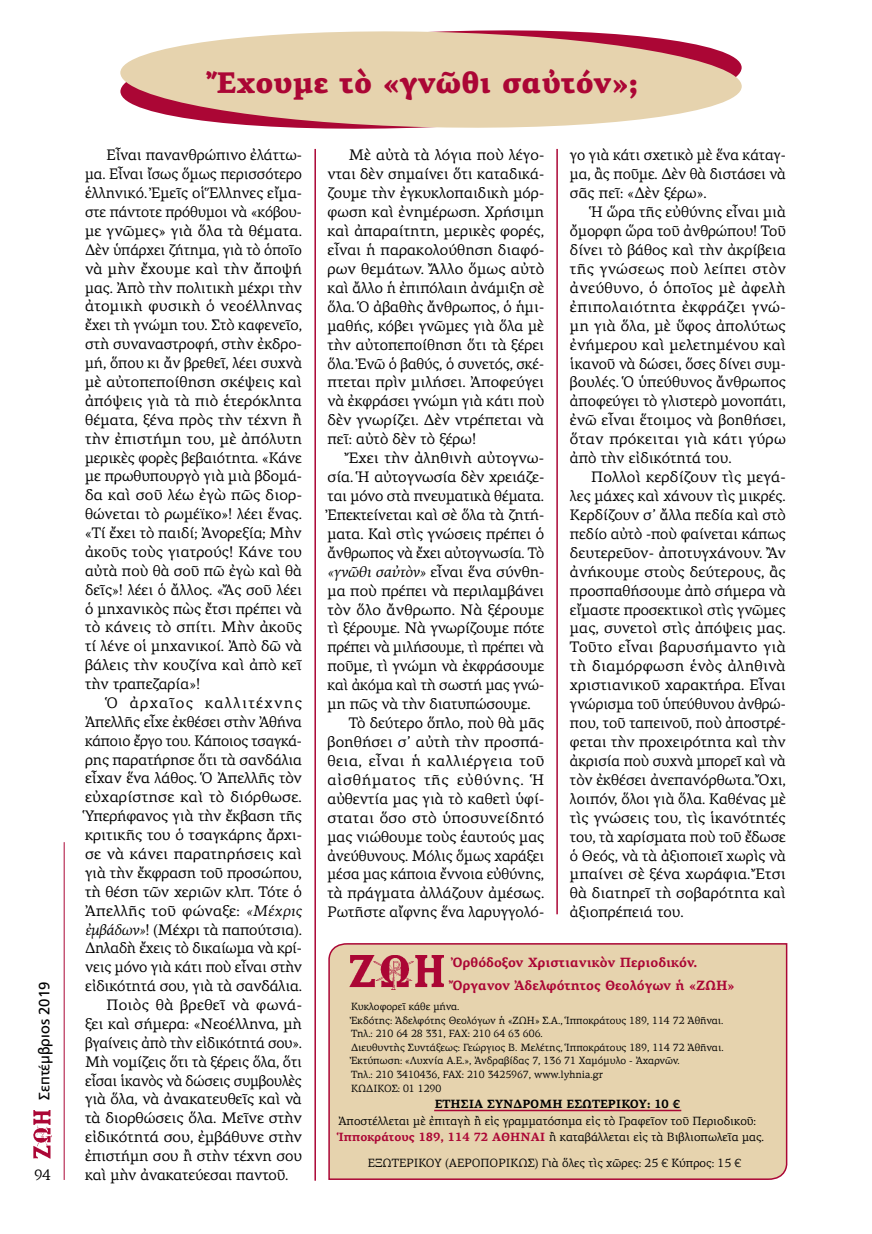
<style>
.page{position:relative;width:872px;height:1234px;background:#fff}
.page>*{position:absolute;margin:0;border:0;box-sizing:border-box;transform-origin:0 0}
.t1{font:900 30px "PF Agora Serif Pro";color:#ab0635}
.t2{font:15.3px/18.9px "PF Agora Serif Pro";letter-spacing:-.005em;color:#000;text-align:justify}
.t3{font:15.3px "PF Agora Serif Pro";letter-spacing:.015em;color:#000}
.t4{font:15.3px "PF Agora Serif Pro";letter-spacing:.025em;color:#000}
.t5{font:15.3px "PF Agora Serif Pro";letter-spacing:.045em;color:#000}
.t6{font:15.3px "PF Agora Serif Pro";letter-spacing:.02em;color:#000}
.t7{font:15.3px "PF Agora Serif Pro";letter-spacing:.085em;color:#000}
.t8{font:15px "PF Catalog Poly";color:#000}
.t9{font:15px "PF Agora Serif Pro";color:#000}
.t10{font:700 13.5px/22.6px "PF Agora Serif Pro";color:#ab0635}
.t11{font:12px/16.5px "PF Agora Serif Pro";color:#000}
.t12{font:700 12px "PF Agora Serif Pro";color:#000}
.t13{font:10.5px/13.5px "PF Agora Serif Pro";color:#000}
.s1{font-style:italic}
.s2{font-weight:700;color:#ab0635}
</style>
<div class="page">
<hr style="left:64px;top:842px;width:1px;height:337px;background:#ab0635">
<img style="left:33px;top:1110px;width:19px;height:48px">
<svg style="left:120px;top:30px;width:622px;height:99px;background:#e4c6ae"></svg>
<hr style="left:314px;top:149px;width:2px;height:1031px;background:#ab0635">
<hr style="left:556px;top:149px;width:2px;height:765px;background:#ab0635">
<div style="left:328px;top:943px;width:460px;height:237px;background:#e6d3ae"></div>
<img style="left:349px;top:954px;width:94px;height:35px">
<hr style="left:434px;top:1109px;width:247px;height:1px;background:#ab0635">
<p class="t8" style="left:36px;top:1099px;width:120px;rotate:-90deg">Σεπτέμβριος 2019</p>
<p class="t9" style="left:34px;top:1165px;width:18px">94</p>
<h1 class="t1" style="left:216px;top:63px;width:423px">Ἔχουμε τὸ «γνῶθι σαὐτόν»;</h1>
<p class="t2" style="left:85px;top:146px;width:218px;text-indent:21px">Εἶναι πανανθρώπινο ἐλάττω&shy;μα. Εἶναι ἴσως ὅμως περισσότερο ἑλληνικό. Ἐμεῖς οἱ Ἕλληνες εἴμα&shy;στε πάντοτε πρόθυμοι νὰ «κόβου&shy;με γνῶμες» γιὰ ὅλα τὰ θέματα.<br>Δὲν ὑπάρχει ζήτημα, γιὰ τὸ ὁποῖο νὰ μὴν ἔχουμε καὶ τὴν ἄποψή μας. Ἀπὸ τὴν πολιτικὴ μέχρι τὴν ἀτομικὴ φυσικὴ ὁ νεοέλληνας ἔχει τὴ γνώμη του. Στὸ καφενεῖο, στὴ συναναστροφή, στὴν ἐκδρο&shy;μή, ὅπου κι ἄν βρεθεῖ, λέει συχνὰ μὲ αὐτοπεποίθηση σκέψεις καὶ ἀπόψεις γιὰ τὰ πιὸ ἑτερόκλητα θέματα, ξένα πρὸς τὴν τέχνη ἢ τὴν ἐπιστήμη του, μὲ ἀπόλυτη μερικὲς φορὲς βεβαιότητα. «Κάνε με πρωθυπουργὸ γιὰ μιὰ βδομά&shy;δα καὶ σοῦ λέω ἐγὼ πῶς διορ&shy;θώνεται τὸ ρωμέϊκο»! λέει ἕνας. «Τί ἔχει τὸ παιδί; Ἀνορεξία; Μὴν ἀκοῦς τοὺς γιατρούς! Κάνε του αὐτὰ ποὺ θὰ σοῦ πῶ ἐγὼ καὶ θὰ δεῖς»! λέει ὁ ἄλλος. «Ἄς σοῦ λέει ὁ μηχανικὸς πὼς ἔτσι πρέπει νὰ τὸ κάνεις τὸ σπίτι. Μὴν ἀκοῦς τί λένε οἱ μηχανικοί. Ἀπὸ δῶ νὰ βάλεις τὴν κουζίνα καὶ ἀπὸ κεῖ τὴν τραπεζαρία»!</p>
<p class="t7" style="left:106px;top:693px;width:197px">Ὁ ἀρχαῖος καλλιτέχνης</p>
<p class="t2" style="left:85px;top:712px;width:218px">Ἀπελλῆς εἶχε ἐκθέσει στὴν Ἀθήνα</p>
<p class="t2" style="left:85px;top:731px;width:218px">κάποιο ἔργο του. Κάποιος τσαγκά-</p>
<p class="t2" style="left:85px;top:749px;width:218px">ρης παρατήρησε ὅτι τὰ σανδάλια</p>
<p class="t2" style="left:85px;top:768px;width:218px">εἶχαν ἕνα λάθος. Ὁ Ἀπελλῆς τὸν</p>
<p class="t2" style="left:85px;top:787px;width:218px">εὐχαρίστησε καὶ τὸ διόρθωσε.</p>
<p class="t2" style="left:85px;top:806px;width:218px">Ὑπερήφανος γιὰ τὴν ἔκβαση τῆς</p>
<p class="t2" style="left:85px;top:825px;width:218px">κριτικῆς του ὁ τσαγκάρης ἄρχι-</p>
<p class="t2" style="left:85px;top:844px;width:218px">σε νὰ κάνει παρατηρήσεις καὶ</p>
<p class="t2" style="left:85px;top:863px;width:218px">γιὰ τὴν ἔκφραση τοῦ προσώπου,</p>
<p class="t2" style="left:85px;top:881px;width:218px">τὴ θέση τῶν χεριῶν κλπ. Τότε ὁ</p>
<p class="t3" style="left:85px;top:901px;width:218px">Ἀπελλῆς τοῦ φώναξε: <span class="s1">«Μέχρις</span></p>
<p class="t2" style="left:85px;top:919px;width:218px"><span class="s1">ἐμβάδων»</span>! (Μέχρι τὰ παπούτσια).</p>
<p class="t2" style="left:85px;top:938px;width:218px">Δηλαδὴ ἔχεις τὸ δικαίωμα νὰ κρί-</p>
<p class="t2" style="left:85px;top:957px;width:218px">νεις μόνο γιὰ κάτι ποὺ εἶναι στὴν</p>
<p class="t2" style="left:85px;top:976px;width:218px">εἰδικότητά σου, γιὰ τὰ σανδάλια.</p>
<p class="t6" style="left:106px;top:995px;width:197px">Ποιὸς θὰ βρεθεῖ νὰ φωνά-</p>
<p class="t2" style="left:85px;top:1014px;width:218px">ξει καὶ σήμερα: «Νεοέλληνα, μὴ</p>
<p class="t2" style="left:85px;top:1032px;width:218px">βγαίνεις ἀπὸ τὴν εἰδικότητά σου».</p>
<p class="t2" style="left:85px;top:1051px;width:218px">Μὴ νομίζεις ὅτι τὰ ξέρεις ὅλα, ὅτι</p>
<p class="t2" style="left:85px;top:1070px;width:218px">εἶσαι ἱκανὸς νὰ δώσεις συμβουλὲς</p>
<p class="t2" style="left:85px;top:1089px;width:218px">γιὰ ὅλα, νὰ ἀνακατευθεῖς καὶ νὰ</p>
<p class="t2" style="left:85px;top:1108px;width:218px">τὰ διορθώσεις ὅλα. Μεῖνε στὴν</p>
<p class="t2" style="left:85px;top:1127px;width:218px">εἰδικότητά σου, ἐμβάθυνε στὴν</p>
<p class="t2" style="left:85px;top:1146px;width:218px">ἐπιστήμη σου ἢ στὴν τέχνη σου</p>
<p class="t2" style="left:85px;top:1164px;width:205px">καὶ μὴν ἀνακατεύεσαι παντοῦ.</p>
<p class="t2" style="left:327px;top:146px;width:218px;text-indent:21px">Μὲ αὐτὰ τὰ λόγια ποὺ λέγο&shy;νται δὲν σημαίνει ὅτι καταδικά&shy;ζουμε τὴν ἐγκυκλοπαιδικὴ μόρ&shy;φωση καὶ ἐνημέρωση. Χρήσιμη καὶ ἀπαραίτητη, μερικὲς φορές, εἶναι ἡ παρακολούθηση διαφό&shy;ρων θεμάτων. Ἄλλο ὅμως αὐτὸ καὶ ἄλλο ἡ ἐπιπόλαιη ἀνάμιξη σὲ ὅλα. Ὁ ἀβαθὴς ἄνθρωπος, ὁ ἡμι&shy;μαθής, κόβει γνῶμες γιὰ ὅλα μὲ τὴν αὐτοπεποίθηση ὅτι τὰ ξέρει ὅλα. Ἐνῶ ὁ βαθύς, ὁ συνετός, σκέ&shy;πτεται πρὶν μιλήσει. Ἀποφεύγει νὰ ἐκφράσει γνώμη γιὰ κάτι ποὺ δὲν γνωρίζει. Δὲν ντρέπεται νὰ πεῖ: αὐτὸ δὲν τὸ ξέρω!</p>
<p class="t2" style="left:349px;top:448px;width:197px">Ἔχει τὴν ἀληθινὴ αὐτογνω-</p>
<p class="t2" style="left:327px;top:467px;width:218px">σία. Ἡ αὐτογνωσία δὲν χρειάζε-</p>
<p class="t2" style="left:327px;top:486px;width:218px">ται μόνο στὰ πνευματικὰ θέματα.</p>
<p class="t2" style="left:327px;top:505px;width:218px">Ἐπεκτείνεται καὶ σὲ ὅλα τὰ ζητή-</p>
<p class="t2" style="left:327px;top:524px;width:218px">ματα. Καὶ στὶς γνώσεις πρέπει ὁ</p>
<p class="t2" style="left:327px;top:543px;width:218px">ἄνθρωπος νὰ ἔχει αὐτογνωσία. Τὸ</p>
<p class="t2" style="left:327px;top:562px;width:218px"><span class="s1">«γνῶθι σαὐτὸν»</span> εἶναι ἕνα σύνθη-</p>
<p class="t2" style="left:327px;top:581px;width:218px">μα ποὺ πρέπει νὰ περιλαμβάνει</p>
<p class="t2" style="left:327px;top:599px;width:218px">τὸν ὅλο ἄνθρωπο. Νὰ ξέρουμε</p>
<p class="t2" style="left:327px;top:618px;width:218px">τὶ ξέρουμε. Νὰ γνωρίζουμε πότε</p>
<p class="t2" style="left:327px;top:637px;width:218px">πρέπει νὰ μιλήσουμε, τὶ πρέπει νὰ</p>
<p class="t2" style="left:327px;top:656px;width:218px">ποῦμε, τὶ γνώμη νὰ ἐκφράσουμε</p>
<p class="t2" style="left:327px;top:675px;width:218px">καὶ ἀκόμα καὶ τὴ σωστή μας γνώ-</p>
<p class="t2" style="left:327px;top:694px;width:205px">μη πῶς νὰ τὴν διατυπώσουμε.</p>
<p class="t2" style="left:349px;top:713px;width:197px">Τὸ δεύτερο ὅπλο, ποὺ θὰ μᾶς</p>
<p class="t2" style="left:327px;top:732px;width:218px">βοηθήσει σ’ αὐτὴ τὴν προσπά-</p>
<p class="t4" style="left:327px;top:751px;width:218px">θεια, εἶναι ἡ καλλιέργεια τοῦ</p>
<p class="t5" style="left:327px;top:770px;width:218px">αἰσθήματος τῆς εὐθύνης. Ἡ</p>
<p class="t2" style="left:327px;top:789px;width:218px">αὐθεντία μας γιὰ τὸ καθετὶ ὑφί-</p>
<p class="t3" style="left:327px;top:808px;width:218px">σταται ὅσο στὸ ὑποσυνείδητό</p>
<p class="t2" style="left:327px;top:826px;width:218px">μας νιώθουμε τοὺς ἑαυτούς μας</p>
<p class="t2" style="left:327px;top:845px;width:218px">ἀνεύθυνους. Μόλις ὅμως χαράξει</p>
<p class="t2" style="left:327px;top:864px;width:218px">μέσα μας κάποια ἔννοια εὐθύνης,</p>
<p class="t2" style="left:327px;top:883px;width:218px">τὰ πράγματα ἀλλάζουν ἀμέσως.</p>
<p class="t2" style="left:327px;top:902px;width:218px">Ρωτῆστε αἴφνης ἕνα λαρυγγολό-</p>
<p class="t2" style="left:570px;top:146px;width:217px">γο γιὰ κάτι σχετικὸ μὲ ἕνα κάταγ&shy;μα, ἂς ποῦμε. Δὲν θὰ διστάσει νὰ σᾶς πεῖ: «Δὲν ξέρω».</p>
<p class="t2" style="left:570px;top:202px;width:217px;text-indent:21px">Ἡ ὥρα τῆς εὐθύνης εἶναι μιὰ ὄμορφη ὥρα τοῦ ἀνθρώπου! Τοῦ δίνει τὸ βάθος καὶ τὴν ἀκρίβεια τῆς γνώσεως ποὺ λείπει στὸν ἀνεύθυνο, ὁ ὁποῖος μὲ ἀφελὴ ἐπιπολαιότητα ἐκφράζει γνώ&shy;μη γιὰ ὅλα, μὲ ὕφος ἀπολύτως ἐνήμερου καὶ μελετημένου καὶ ἱκανοῦ νὰ δώσει, ὅσες δίνει συμ&shy;βουλές. Ὁ ὑπεύθυνος ἄνθρωπος ἀποφεύγει τὸ γλιστερὸ μονοπάτι, ἐνῶ εἶναι ἕτοιμος νὰ βοηθήσει, ὅταν πρόκειται γιὰ κάτι γύρω ἀπὸ τὴν εἰδικότητά του.</p>
<p class="t2" style="left:570px;top:467px;width:217px;text-indent:21px">Πολλοὶ κερδίζουν τὶς μεγά&shy;λες μάχες καὶ χάνουν τὶς μικρές.<br>Κερδίζουν σ’ ἄλλα πεδία καὶ στὸ πεδίο αὐτὸ -ποὺ φαίνεται κάπως δευτερεῦον- ἀποτυγχάνουν. Ἂν ἀνήκουμε στοὺς δεύτερους, ἂς προσπαθήσουμε ἀπὸ σήμερα νὰ εἴμαστε προσεκτικοὶ στὶς γνῶμες μας, συνετοὶ στὶς ἀπόψεις μας.<br>Τοῦτο εἶναι βαρυσήμαντο γιὰ τὴ διαμόρφωση ἑνὸς ἀληθινὰ χριστιανικοῦ χαρακτήρα. Εἶναι γνώρισμα τοῦ ὑπεύθυνου ἀνθρώ&shy;που, τοῦ ταπεινοῦ, ποὺ ἀποστρέ&shy;φεται τὴν προχειρότητα καὶ τὴν ἀκρισία ποὺ συχνὰ μπορεῖ καὶ νὰ τὸν ἐκθέσει ἀνεπανόρθωτα. Ὄχι, λοιπόν, ὅλοι γιὰ ὅλα. Καθένας μὲ τὶς γνώσεις του, τὶς ἱκανότητές του, τὰ χαρίσματα ποὺ τοῦ ἔδωσε ὁ Θεός, νὰ τὰ ἀξιοποιεῖ χωρὶς νὰ μπαίνει σὲ ξένα χωράφια. Ἔτσι θὰ διατηρεῖ τὴ σοβαρότητα καὶ ἀξιοπρέπειά του.</p>
<p class="t10" style="left:452px;top:951px;width:283px">Ὀρθόδοξον Χριστιανικὸν Περιοδικόν.<br>Ὄργανον Ἀδελφότητος Θεολόγων ἡ «ΖΩΗ»</p>
<p class="t13" style="left:351px;top:999px;width:374px">Κυκλοφορεῖ κάθε μήνα.<br>Ἐκδότης: Ἀδελφότης Θεολόγων ἡ «ΖΩΗ» Σ.Α., Ἱπποκράτους 189, 114 72 Ἀθῆναι.<br>Τηλ.: 210 64 28 331, FAX: 210 64 63 606.<br>Διευθυντὴς Συντάξεως: Γεώργιος Β. Μελέτης, Ἱπποκράτους 189, 114 72 Ἀθῆναι.<br>Ἐκτύπωση: «Λυχνία Α.Ε.», Ἀνδραβίδας 7, 136 71 Χαμόμυλο - Ἀχαρνῶν.<br>Τηλ.: 210 3410436, FAX: 210 3425967, www.lyhnia.gr<br>ΚΩΔΙΚΟΣ: 01 1290</p>
<p class="t12" style="left:435px;top:1096px;width:247px">ΕΤΗΣΙΑ ΣΥΝΔΡΟΜΗ ΕΣΩΤΕΡΙΚΟΥ: 10 €</p>
<p class="t11" style="left:338px;top:1112px;width:427px">Ἀποστέλλεται μὲ ἐπιταγὴ ἢ εἰς γραμματόσημα εἰς τὸ Γραφεῖον τοῦ Περιοδικοῦ:<br><span class="s2">Ἱπποκράτους 189, 114 72 ΑΘΗΝΑΙ</span> ἢ καταβάλλεται εἰς τὰ Βιβλιοπωλεῖα μας.</p>
<p class="t11" style="left:368px;top:1154px;width:375px">ΕΞΩΤΕΡΙΚΟΥ (ΑΕΡΟΠΟΡΙΚΩΣ) Γιὰ ὅλες τὶς χῶρες: 25 € Κύπρος: 15 €</p>
</div>
